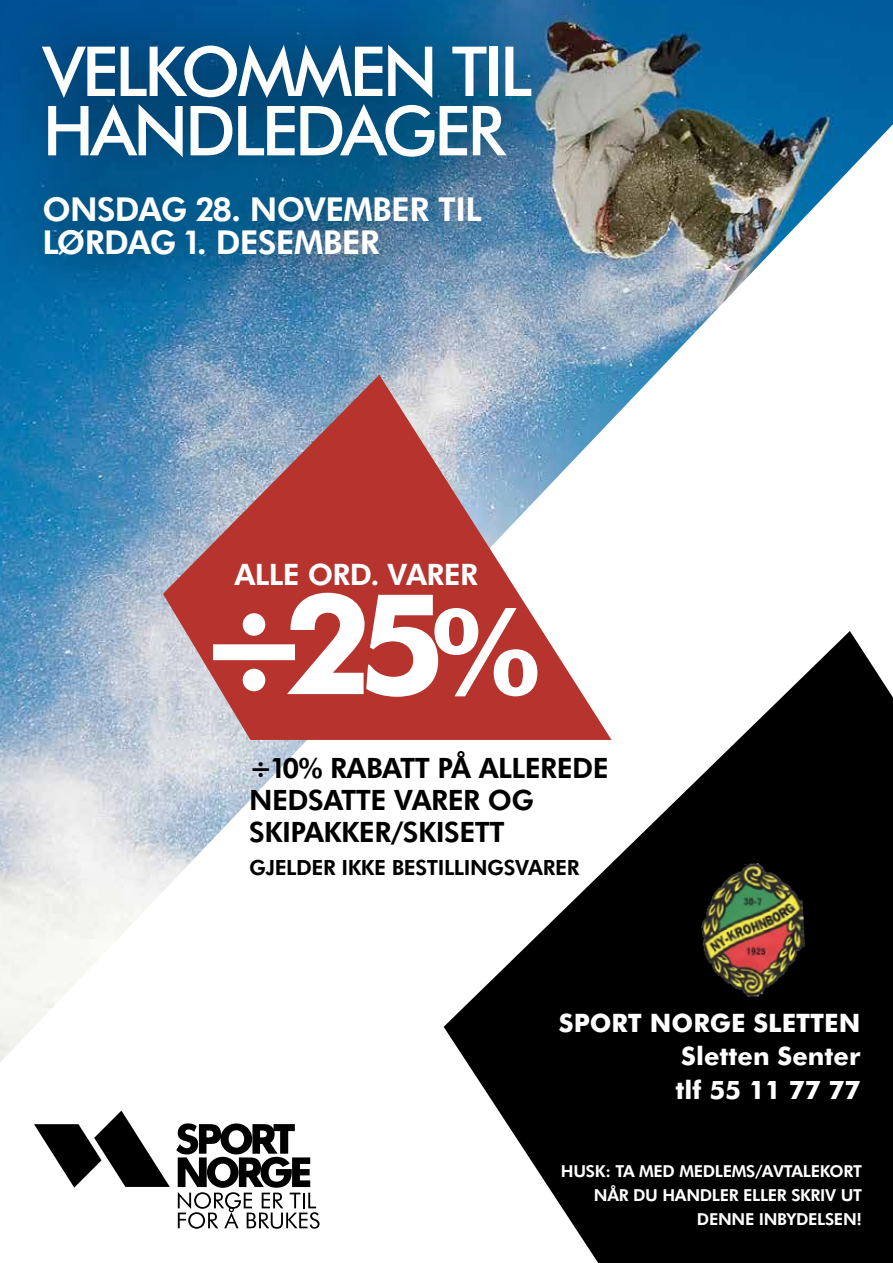
<style>
.page{position:relative;width:893px;height:1263px;background:#fff}
.page>*{position:absolute;margin:0;border:0;box-sizing:border-box;transform-origin:0 0}
.t1{font:800 140.25px "Futura BT";color:#fff}
.t2{font:500 69px/59.4px "Futura BT";letter-spacing:-.05em;color:#fff}
.t3{font:700 33px/33px "Futura BT";letter-spacing:-.02em;color:#fff}
.t4{font:700 29.55px "Futura BT";letter-spacing:-.02em;color:#fff}
.t5{font:700 28.05px/32.1px "Futura BT";letter-spacing:-.02em;color:#000}
.t6{font:800 25.35px/33.3px "Futura BT";color:#fff;text-align:justify}
.t7{font:700 21px "Futura BT";letter-spacing:-.02em;color:#000}
.t8{font:700 16.5px/24px "Futura BT";letter-spacing:-.02em;color:#fff;text-align:right}
.s1{font-size:119.25px}
</style>
<div class="page">
<img style="left:587px;top:0;width:306px;height:70px">
<img style="left:0;top:70px;width:893px;height:992px">
<svg style="left:34px;top:1110px;width:286px;height:119px"></svg>
<svg style="left:163px;top:375px;width:449px;height:365px;background:#b4787e"></svg>
<div style="left:0;top:0;width:587px;height:317px;background:#000;opacity:.75"></div>
<svg style="left:444px;top:631px;width:449px;height:632px;fill:#000"></svg>
<img style="left:698px;top:861px;width:109px;height:138px">
<h2 class="t2" style="left:43px;top:41px;width:491px">VELKOMMEN TIL<br>HANDLEDAGER</h2>
<h3 class="t3" style="left:43px;top:192px;width:441px">ONSDAG 28. NOVEMBER TIL<br>LØRDAG 1. DESEMBER</h3>
<h3 class="t4" style="left:234px;top:555px;width:245px">ALLE ORD. VARER</h3>
<h1 class="t1" style="left:196px;top:554px;width:345px">÷25<span class="s1">%</span></h1>
<h3 class="t5" style="left:249px;top:751px;width:361px">÷10% RABATT PÅ ALLEREDE<br>NEDSATTE VARER OG<br>SKIPAKKER/SKISETT</h3>
<p class="t7" style="left:249px;top:853px;width:332px">GJELDER IKKE BESTILLINGSVARER</p>
<h3 class="t6" style="left:676px;top:1005px;width:186px;text-indent:-117px">SPORT NORGE SLETTEN Sletten Senter tlf 55 11 77 77</h3>
<p class="t8" style="left:561px;top:1158px;width:303px">HUSK: TA MED MEDLEMS/AVTALEKORT<br>NÅR DU HANDLER ELLER SKRIV UT<br>DENNE INBYDELSEN!</p>
</div>
